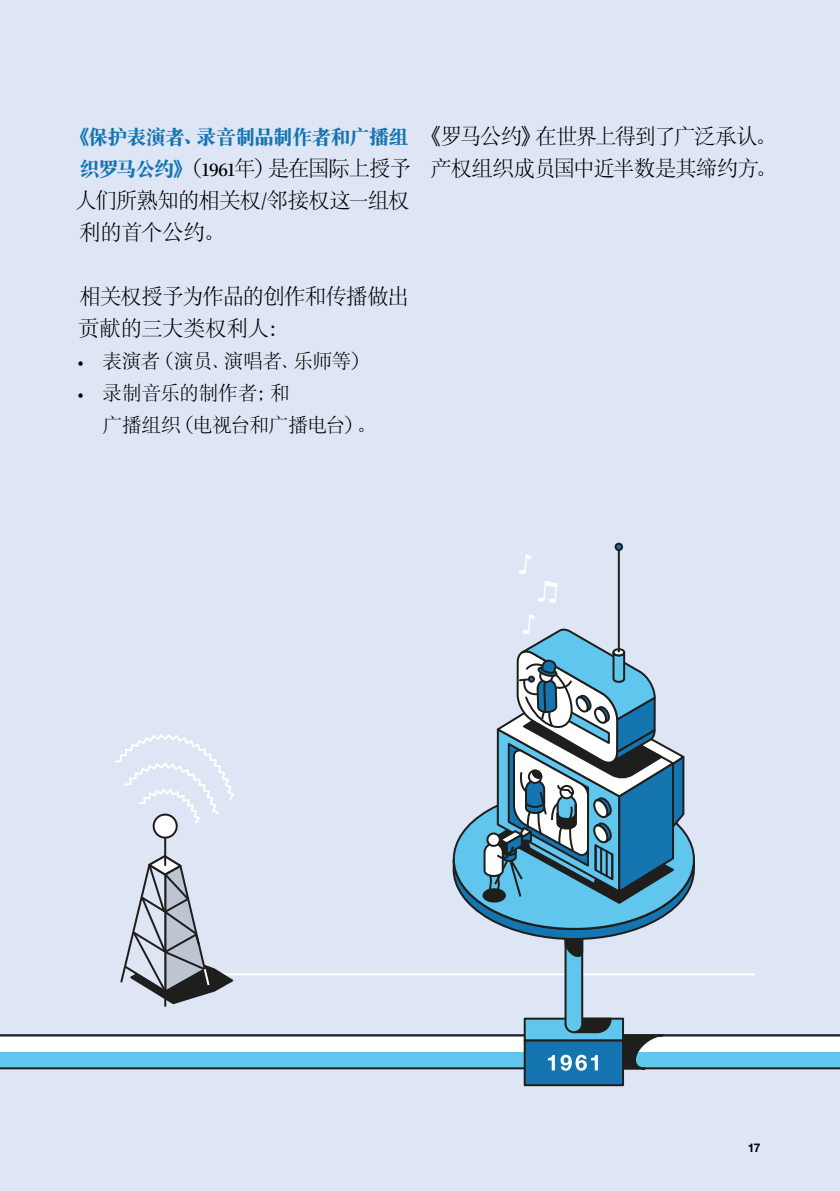
<style>
.page{position:relative;width:840px;height:1191px;background:#fff}
.page>*{position:absolute;margin:0;border:0;box-sizing:border-box;transform-origin:0 0}
.courant_DFSong_C{font:22px/32px "DF Song GB W3";letter-spacing:-.06em;color:#000;text-align:justify}
.Bullet{font:20px "DF Song GB W3";letter-spacing:-.035em;color:#000}
.courant_DFSong_C-2{font:20px "DF Song GB W9";letter-spacing:-.035em;color:#1575b1}
.pagination{font:700 12px "Helvetica Neue LT Std";color:#000}
.s1{font-family:"DF Song GB W9";font-size:20px;color:#1575b1}
.s2{font-family:"Kepler Std";font-size:20px}
.s3{font-family:"Kepler Std"}
</style>
<div class="page">
<div style="left:0;top:0;width:839px;height:1191px;background:#dee5f5"></div>
<div style="left:523px;top:1039px;width:100px;height:47px;background:#1475b0;border:2px solid #1e1e1c"></div>
<svg style="left:0;top:542px;width:839px;height:528px"></svg>
<hr style="left:164px;top:833px;width:2px;height:33px;background:#1e1e1c">
<div style="left:154px;top:814px;width:23px;height:23px;background:#fff;border-radius:50%"></div>
<div style="left:153px;top:813px;width:25px;height:25px;border:2px solid #1e1e1c;border-radius:50%"></div>
<p class="courant_DFSong_C-2" style="left:69px;top:126px;width:340px">《保护表演者、录音制品制作者和广播组</p>
<p class="courant_DFSong_C" style="left:75px;top:152px;width:337px"><span class="s1">织罗马公约》</span>（<span class="s2">1961</span>年）是在国际上授予人们所熟知的相关权/邻接权这一组权利的首个公约。</p>
<p class="courant_DFSong_C" style="left:78px;top:280px;width:333px">相关权授予为作品的创作和传播做出贡献的三大类权利人：</p>
<p class="Bullet" style="left:77px;top:350px;width:293px"><span class="s3">•</span> 表演者（演员、演唱者、乐师等）</p>
<p class="Bullet" style="left:77px;top:382px;width:214px"><span class="s3">•</span> 录制音乐的制作者；和</p>
<p class="Bullet" style="left:102px;top:414px;width:276px">广播组织（电视台和广播电台）。</p>
<p class="courant_DFSong_C" style="left:419px;top:120px;width:359px;text-align:center">《罗马公约》在世界上得到了广泛承认。产权组织成员国中近半数是其缔约方。</p>
<p class="pagination" style="left:747px;top:1140px;width:14px">17</p>
</div>
